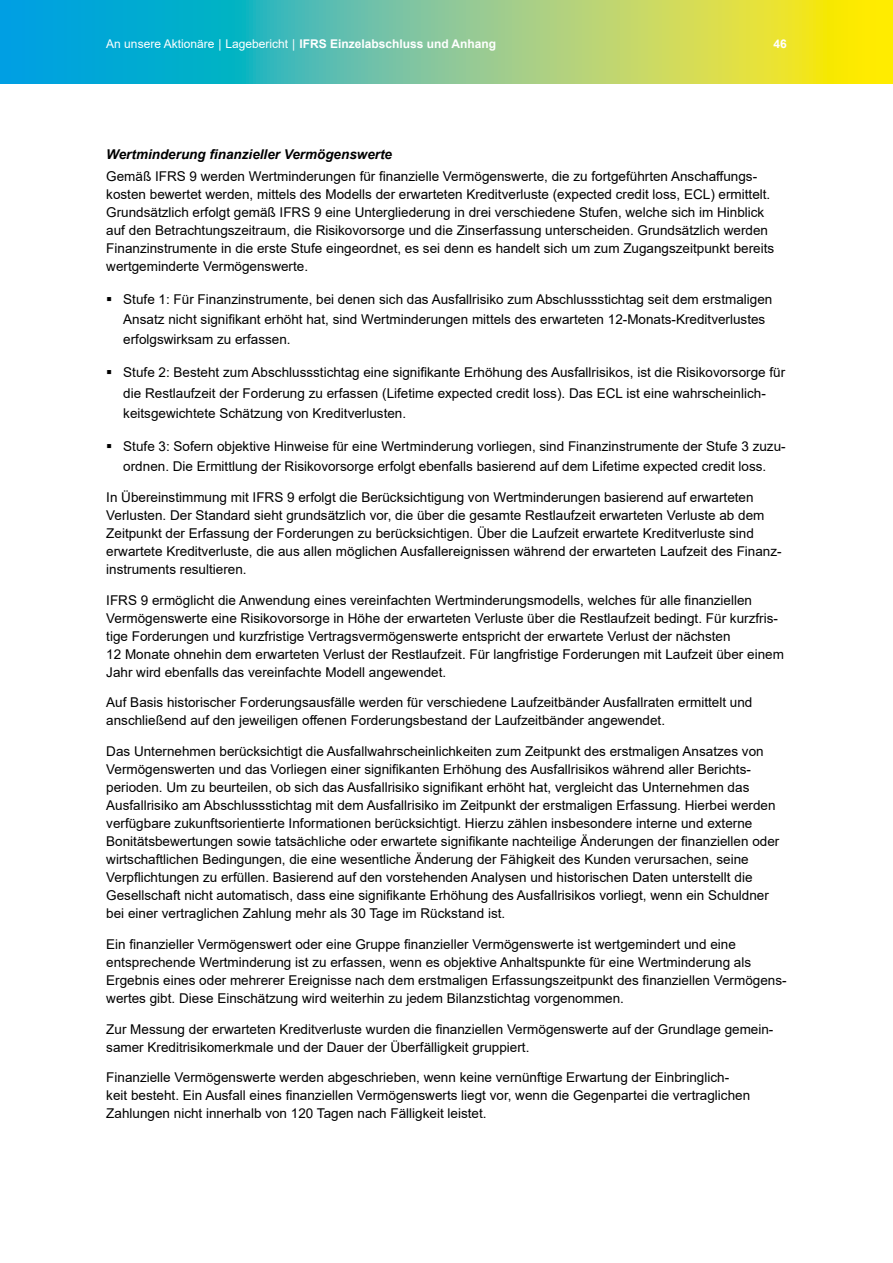
<style>
.page{position:relative;width:893px;height:1263px;background:#fff}
.page>*{position:absolute;margin:0;border:0;box-sizing:border-box;transform-origin:0 0}
.t1{font:13.5px/18px "Arial";color:#000}
.t2{font:italic 700 13.5px "Arial";color:#000}
.t3{font:12px "Arial";color:#fff}
.t4{font:700 12px "Arial";color:#fff}
.s1{font-weight:700}
</style>
<div class="page">
<svg style="left:0;top:0;width:893px;height:84px;background:#7bc68b"></svg>
<p class="t3" style="left:106px;top:36px;width:391px">An unsere Aktionäre | Lagebericht | <span class="s1">IFRS Einzelabschluss und Anhang</span></p>
<p class="t4" style="left:773px;top:35px;width:15px">46</p>
<p class="t2" style="left:106px;top:145px;width:287px">Wertminderung finanzieller Vermögenswerte</p>
<p class="t1" style="left:106px;top:167px;width:669px">Gemäß IFRS 9 werden Wertminderungen für finanzielle Vermögenswerte, die zu fortgeführten Anschaffungs&shy;kosten bewertet werden, mittels des Modells der erwarteten Kreditverluste (expected credit loss, ECL) ermittelt.<br>Grundsätzlich erfolgt gemäß IFRS 9 eine Untergliederung in drei verschiedene Stufen, welche sich im Hinblick auf den Betrachtungszeitraum, die Risikovorsorge und die Zinserfassung unterscheiden. Grundsätzlich werden Finanzinstrumente in die erste Stufe eingeordnet, es sei denn es handelt sich um zum Zugangszeitpunkt bereits wertgeminderte Vermögenswerte.</p>
<p class="t1" style="left:123px;top:289px;width:651px;line-height:20.2px">Stufe 1: Für Finanzinstrumente, bei denen sich das Ausfallrisiko zum Abschlussstichtag seit dem erstmaligen<br>Ansatz nicht signifikant erhöht hat, sind Wertminderungen mittels des erwarteten 12-Monats-Kreditverlustes erfolgswirksam zu erfassen.</p>
<p class="t1" style="left:123px;top:362px;width:663px;line-height:20.2px">Stufe 2: Besteht zum Abschlussstichtag eine signifikante Erhöhung des Ausfallrisikos, ist die Risikovorsorge für die Restlaufzeit der Forderung zu erfassen (Lifetime expected credit loss). Das ECL ist eine wahrscheinlich&shy;keitsgewichtete Schätzung von Kreditverlusten.</p>
<p class="t1" style="left:123px;top:436px;width:664px;line-height:20.2px">Stufe 3: Sofern objektive Hinweise für eine Wertminderung vorliegen, sind Finanzinstrumente der Stufe 3 zuzu&shy;ordnen. Die Ermittlung der Risikovorsorge erfolgt ebenfalls basierend auf dem Lifetime expected credit loss.</p>
<p class="t1" style="left:106px;top:488px;width:677px">In Übereinstimmung mit IFRS 9 erfolgt die Berücksichtigung von Wertminderungen basierend auf erwarteten Verlusten. Der Standard sieht grundsätzlich vor, die über die gesamte Restlaufzeit erwarteten Verluste ab dem Zeitpunkt der Erfassung der Forderungen zu berücksichtigen. Über die Laufzeit erwartete Kreditverluste sind erwartete Kreditverluste, die aus allen möglichen Ausfallereignissen während der erwarteten Laufzeit des Finanz&shy;instruments resultieren.</p>
<p class="t1" style="left:106px;top:591px;width:679px">IFRS 9 ermöglicht die Anwendung eines vereinfachten Wertminderungsmodells, welches für alle finanziellen Vermögenswerte eine Risikovorsorge in Höhe der erwarteten Verluste über die Restlaufzeit bedingt. Für kurzfris&shy;tige Forderungen und kurzfristige Vertragsvermögenswerte entspricht der erwartete Verlust der nächsten<br>12 Monate ohnehin dem erwarteten Verlust der Restlaufzeit. Für langfristige Forderungen mit Laufzeit über einem Jahr wird ebenfalls das vereinfachte Modell angewendet.</p>
<p class="t1" style="left:106px;top:694px;width:648px">Auf Basis historischer Forderungsausfälle werden für verschiedene Laufzeitbänder Ausfallraten ermittelt und anschließend auf den jeweiligen offenen Forderungsbestand der Laufzeitbänder angewendet.</p>
<p class="t1" style="left:106px;top:742px;width:675px">Das Unternehmen berücksichtigt die Ausfallwahrscheinlichkeiten zum Zeitpunkt des erstmaligen Ansatzes von Vermögenswerten und das Vorliegen einer signifikanten Erhöhung des Ausfallrisikos während aller Berichts&shy;perioden. Um zu beurteilen, ob sich das Ausfallrisiko signifikant erhöht hat, vergleicht das Unternehmen das Ausfallrisiko am Abschlussstichtag mit dem Ausfallrisiko im Zeitpunkt der erstmaligen Erfassung. Hierbei werden verfügbare zukunftsorientierte Informationen berücksichtigt. Hierzu zählen insbesondere interne und externe Bonitätsbewertungen sowie tatsächliche oder erwartete signifikante nachteilige Änderungen der finanziellen oder wirtschaftlichen Bedingungen, die eine wesentliche Änderung der Fähigkeit des Kunden verursachen, seine Verpflichtungen zu erfüllen. Basierend auf den vorstehenden Analysen und historischen Daten unterstellt die Gesellschaft nicht automatisch, dass eine signifikante Erhöhung des Ausfallrisikos vorliegt, wenn ein Schuldner bei einer vertraglichen Zahlung mehr als 30 Tage im Rückstand ist.</p>
<p class="t1" style="left:106px;top:935px;width:682px">Ein finanzieller Vermögenswert oder eine Gruppe finanzieller Vermögenswerte ist wertgemindert und eine entsprechende Wertminderung ist zu erfassen, wenn es objektive Anhaltspunkte für eine Wertminderung als Ergebnis eines oder mehrerer Ereignisse nach dem erstmaligen Erfassungszeitpunkt des finanziellen Vermögens&shy;wertes gibt. Diese Einschätzung wird weiterhin zu jedem Bilanzstichtag vorgenommen.</p>
<p class="t1" style="left:106px;top:1020px;width:669px">Zur Messung der erwarteten Kreditverluste wurden die finanziellen Vermögenswerte auf der Grundlage gemein&shy;samer Kreditrisikomerkmale und der Dauer der Überfälligkeit gruppiert.</p>
<p class="t1" style="left:106px;top:1068px;width:645px">Finanzielle Vermögenswerte werden abgeschrieben, wenn keine vernünftige Erwartung der Einbringlich&shy;keit besteht. Ein Ausfall eines finanziellen Vermögenswerts liegt vor, wenn die Gegenpartei die vertraglichen<br>Zahlungen nicht innerhalb von 120 Tagen nach Fälligkeit leistet.</p>
</div>
